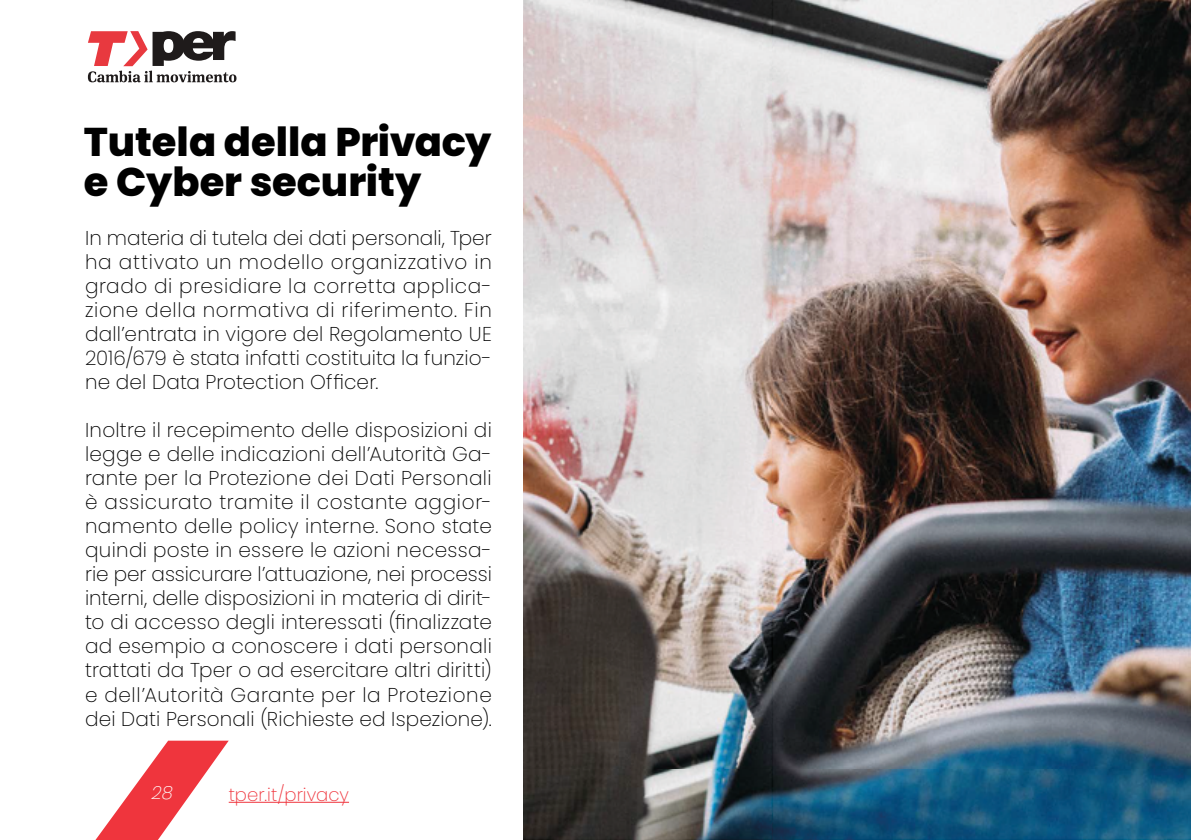
<style>
.page{position:relative;width:1191px;height:840px;background:#fff}
.page>*{position:absolute;margin:0;border:0;box-sizing:border-box;transform-origin:0 0}
.t1{font:800 40px/40px "Poppins";color:#000}
.t2{font:200 20px/24px "Poppins";letter-spacing:.005em;color:#000;text-align:justify}
.t3{font:200 18px "Poppins";color:#ef353d}
.t4{font:italic 200 18px "Poppins";color:#fff}
</style>
<div class="page">
<svg style="left:96px;top:740px;width:133px;height:99px"></svg>
<svg style="left:88px;top:31px;width:148px;height:51px"></svg>
<hr style="left:229px;top:801px;width:120px;height:1px;background:#ef353d">
<img style="left:523px;top:0;width:668px;height:839px">
<h1 class="t1" style="left:84px;top:122px;width:409px">Tutela della Privacy e Cyber security</h1>
<p class="t2" style="left:85px;top:226px;width:408px">In materia di tutela dei dati personali, Tper ha attivato un modello organizzativo in grado di presidiare la corretta applica&shy;zione della normativa di riferimento. Fin dall’entrata in vigore del Regolamento UE 2016/679 è stata infatti costituita la funzio&shy;ne del Data Protection Officer.</p>
<p class="t2" style="left:85px;top:418px;width:408px">Inoltre il recepimento delle disposizioni di legge e delle indicazioni dell’Autorità Ga&shy;rante per la Protezione dei Dati Personali è assicurato tramite il costante aggior&shy;namento delle policy interne. Sono state quindi poste in essere le azioni necessa&shy;rie per assicurare l’attuazione, nei processi interni, delle disposizioni in materia di dirit&shy;to di accesso degli interessati (finalizzate ad esempio a conoscere i dati personali trattati da Tper o ad esercitare altri diritti) e dell’Autorità Garante per la Protezione dei Dati Personali (Richieste ed Ispezione).</p>
<p class="t4" style="left:151px;top:782px;width:23px">28</p>
<p class="t3" style="left:229px;top:783px;width:122px">tper.it/privacy</p>
</div>
